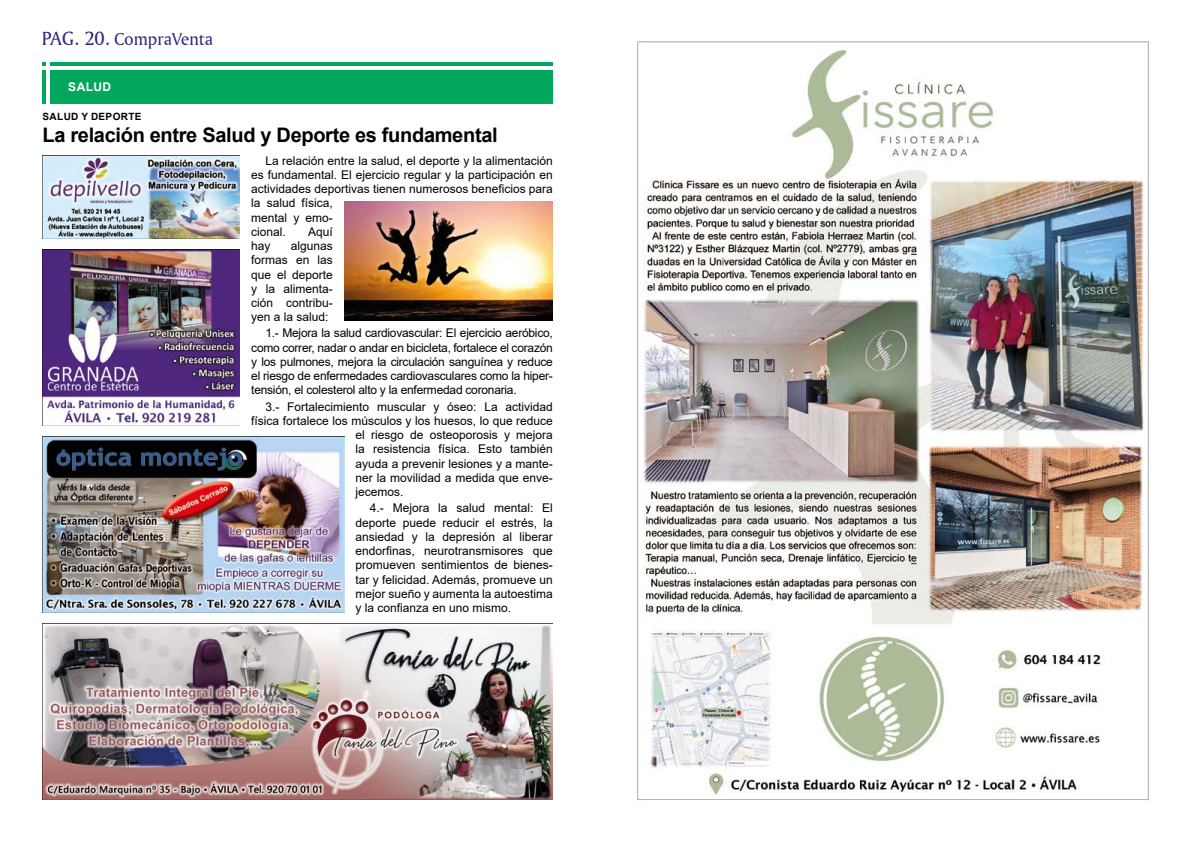
<style>
.page{position:relative;width:1191px;height:842px;background:#fff}
.page>*{position:absolute;margin:0;border:0;box-sizing:border-box;transform-origin:0 0}
.t1{font:700 20px "Arial";letter-spacing:-.015em;color:#000}
.t2{font:18px "Amerigo BT Roman A";color:#312783}
.t3{font:12px/14.2px "Arial";color:#000;text-align:justify}
.t4{font:700 12px "Arial";letter-spacing:.035em;color:#fff}
.t5{font:700 10px "Arial";letter-spacing:.035em;color:#000}
.s1{font-size:20px}
</style>
<div class="page">
<img style="left:637px;top:41px;width:513px;height:759px">
<img style="left:42px;top:437px;width:302px;height:175px">
<img style="left:43px;top:156px;width:197px;height:82px">
<div style="left:43px;top:62px;width:510px;height:41px;background:#00a75d"></div>
<hr style="left:42px;top:66px;width:515px;height:3px;background:#fff">
<hr style="left:46px;top:62px;width:4px;height:42px;background:#fff">
<img style="left:43px;top:624px;width:510px;height:175px">
<img style="left:43px;top:250px;width:197px;height:175px">
<img style="left:344px;top:201px;width:209px;height:119px">
<h2 class="t2" style="left:42px;top:28px;width:173px"><span class="s1">PAG. 20.</span> CompraVenta</h2>
<p class="t4" style="left:68px;top:78px;width:45px">SALUD</p>
<p class="t5" style="left:43px;top:110px;width:100px">SALUD Y DEPORTE</p>
<h1 class="t1" style="left:42px;top:121px;width:457px">La relación entre Salud y Deporte es fundamental</h1>
<p class="t3" style="left:251px;top:153px;width:303px;text-align:left;text-indent:14px">La relación entre la salud, el deporte y la alimentación es fundamental. El ejercicio regular y la participación en actividades deportivas tienen numerosos beneficios para la salud física,<br>mental y emo-<br>cional.</p>
<p class="t3" style="left:308px;top:224px;width:26px">Aquí</p>
<p class="t3" style="left:251px;top:239px;width:83px;text-indent:40px">algunas formas en las que el deporte y la alimenta&shy;ción contribu&shy;yen a la salud:</p>
<p class="t3" style="left:251px;top:326px;width:303px;text-indent:14px">1.- Mejora la salud cardiovascular: El ejercicio aeróbico, como correr, nadar o andar en bicicleta, fortalece el corazón y los pulmones, mejora la circulación sanguínea y reduce el riesgo de enfermedades cardiovasculares como la hiper&shy;tensión, el colesterol alto y la enfermedad coronaria.</p>
<p class="t3" style="left:265px;top:399px;width:289px">3.- Fortalecimiento muscular y óseo: La actividad</p>
<p class="t3" style="left:251px;top:414px;width:303px">física fortalece los músculos y los huesos, lo que reduce</p>
<p class="t3" style="left:355px;top:428px;width:199px">el riesgo de osteoporosis y mejora</p>
<p class="t3" style="left:355px;top:442px;width:199px">la resistencia física. Esto también</p>
<p class="t3" style="left:355px;top:456px;width:199px">ayuda a prevenir lesiones y a mante-</p>
<p class="t3" style="left:355px;top:470px;width:199px">ner la movilidad a medida que enve-</p>
<p class="t3" style="left:355px;top:485px;width:50px">jecemos.</p>
<p class="t3" style="left:355px;top:501px;width:199px;text-indent:14px">4.- Mejora la salud mental: El deporte puede reducir el estrés, la ansiedad y la depresión al liberar endorfinas, neurotransmisores que promueven sentimientos de bienes&shy;tar y felicidad. Además, promueve un mejor sueño y aumenta la autoestima y la confianza en uno mismo.</p>
<p class="t3" style="left:251px;top:239px;width:21px">hay</p>
</div>
